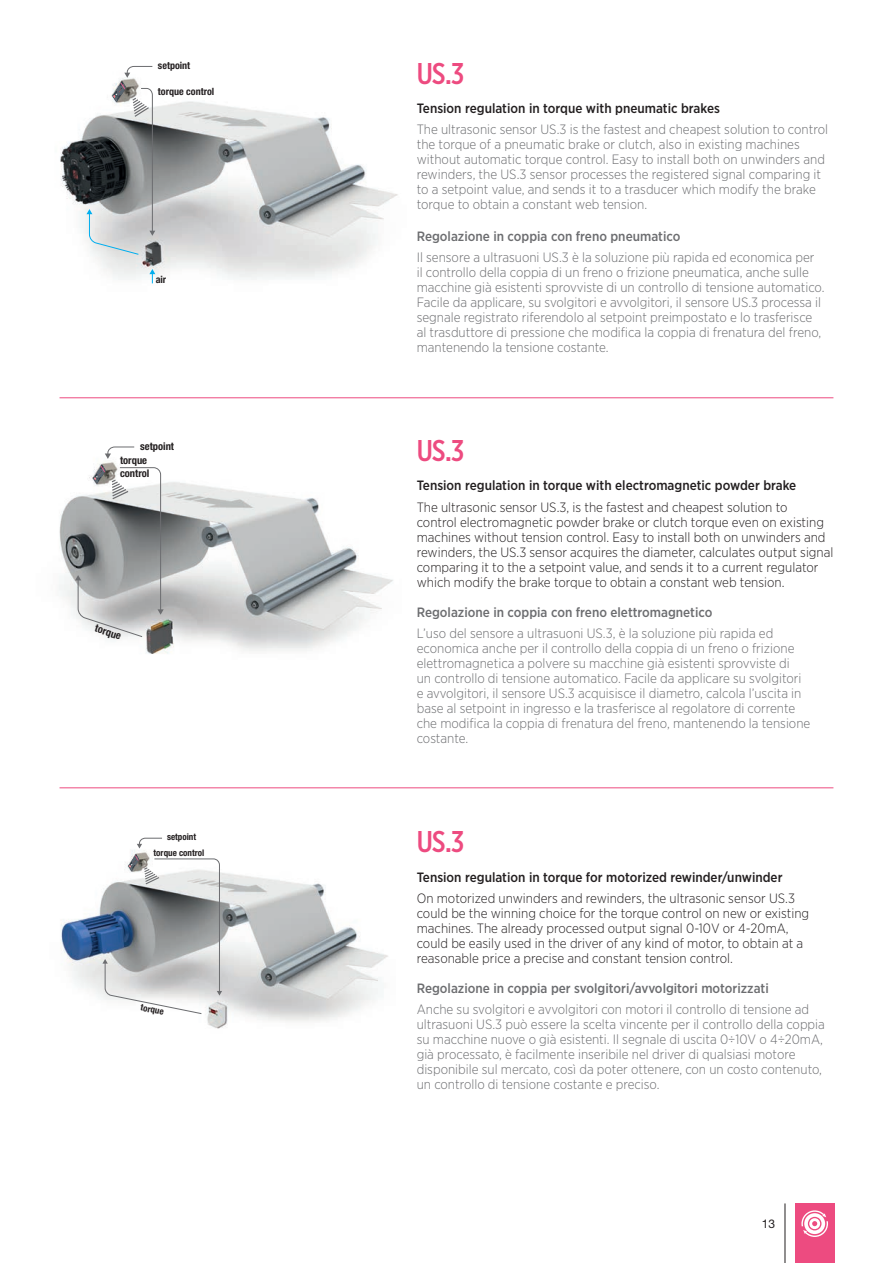
<style>
.page{position:relative;width:893px;height:1263px;background:#fff}
.page>*{position:absolute;margin:0;border:0;box-sizing:border-box;transform-origin:0 0}
.TitMainPar{font:500 30px "Gotham X Narrow";color:#ed4b80}
.testoEng{font:300 13.5px/15px "Gotham Narrow";color:#6c6d70}
.testo{font:300 13.5px/15px "Gotham Narrow";color:#231f20}
.TitoloParEng{font:500 13.5px "Gotham Narrow";color:#231f20}
.TitoloParIta{font:500 13.5px "Gotham Narrow";color:#6c6d70}
.t1{font:12px "Helvetica Neue LT Pro";color:#231f20}
.t2{font:700 condensed 10.5px/12.6px "Helvetica Neue LT Std";color:#231f20}
.t3{font:700 condensed 10.05px "Helvetica Neue LT Std";color:#231f20}
.t4{font:700 condensed 9.15px "Helvetica Neue LT Std";color:#231f20}
</style>
<div class="page">
<hr style="left:60px;top:397px;width:773px;height:1px;background:#ed4b80">
<hr style="left:60px;top:787px;width:773px;height:1px;background:#ed4b80">
<img style="left:60px;top:101px;width:338px;height:183px">
<svg style="left:149px;top:269px;width:6px;height:14px"></svg>
<svg style="left:87px;top:66px;width:68px;height:189px"></svg>
<img style="left:59px;top:462px;width:334px;height:192px">
<svg style="left:105px;top:446px;width:30px;height:13px"></svg>
<svg style="left:75px;top:465px;width:89px;height:172px;background:#acadae"></svg>
<img style="left:60px;top:848px;width:328px;height:181px">
<svg style="left:137px;top:838px;width:25px;height:10px"></svg>
<svg style="left:102px;top:854px;width:120px;height:160px"></svg>
<hr style="left:785px;top:1203px;width:1px;height:60px;background:#231f20">
<div style="left:795px;top:1203px;width:40px;height:60px;background:#ed4b80"></div>
<svg style="left:801px;top:1210px;width:27px;height:27px"></svg>
<p class="t3" style="left:158px;top:59px;width:34px">setpoint</p>
<p class="t3" style="left:158px;top:86px;width:58px">torque control</p>
<p class="t3" style="left:156px;top:274px;width:12px">air</p>
<p class="t2" style="left:140px;top:439px;width:35px">setpoint</p>
<p class="t2" style="left:120px;top:454px;width:31px">torque control</p>
<p class="t2" style="left:97px;top:622px;width:29px;rotate:18deg">torque</p>
<p class="t4" style="left:167px;top:832px;width:31px">setpoint</p>
<p class="t4" style="left:154px;top:847px;width:52px">torque control</p>
<p class="t4" style="left:142px;top:1002px;width:25px;rotate:11deg">torque</p>
<p class="TitMainPar" style="left:417px;top:55px;width:49px">US.3</p>
<p class="TitoloParEng" style="left:417px;top:99px;width:305px">Tension regulation in torque with pneumatic brakes</p>
<p class="testoEng" style="left:417px;top:122px;width:413px">The ultrasonic sensor US.3 is the fastest and cheapest solution to control the torque of a pneumatic brake or clutch, also in existing machines without automatic torque control. Easy to install both on unwinders and rewinders, the US.3 sensor processes the registered signal comparing it to a setpoint value, and sends it to a trasducer which modify the brake torque to obtain a constant web tension.</p>
<p class="TitoloParIta" style="left:417px;top:227px;width:265px">Regolazione in coppia con freno pneumatico</p>
<p class="testoEng" style="left:417px;top:249px;width:409px">Il sensore a ultrasuoni US.3 è la soluzione più rapida ed economica per<br>il controllo della coppia di un freno o frizione pneumatica, anche sulle macchine già esistenti sprovviste di un controllo di tensione automatico.<br>Facile da applicare, su svolgitori e avvolgitori, il sensore US.3 processa il segnale registrato riferendolo al setpoint preimpostato e lo trasferisce al trasduttore di pressione che modifica la coppia di frenatura del freno, mantenendo la tensione costante.</p>
<p class="TitMainPar" style="left:417px;top:432px;width:49px">US.3</p>
<p class="TitoloParEng" style="left:417px;top:477px;width:381px">Tension regulation in torque with electromagnetic powder brake</p>
<p class="testo" style="left:417px;top:499px;width:418px">The ultrasonic sensor US.3, is the fastest and cheapest solution to<br>control electromagnetic powder brake or clutch torque even on existing machines without tension control. Easy to install both on unwinders and rewinders, the US.3 sensor acquires the diameter, calculates output signal comparing it to the a setpoint value, and sends it to a current regulator which modify the brake torque to obtain a constant web tension.</p>
<p class="TitoloParIta" style="left:417px;top:603px;width:297px">Regolazione in coppia con freno elettromagnetico</p>
<p class="testoEng" style="left:417px;top:626px;width:395px">L’uso del sensore a ultrasuoni US.3, è la soluzione più rapida ed economica anche per il controllo della coppia di un freno o frizione elettromagnetica a polvere su macchine già esistenti sprovviste di<br>un controllo di tensione automatico. Facile da applicare su svolgitori e avvolgitori, il sensore US.3 acquisisce il diametro, calcola l’uscita in base al setpoint in ingresso e la trasferisce al regolatore di corrente che modifica la coppia di frenatura del freno, mantenendo la tensione costante.</p>
<p class="TitMainPar" style="left:417px;top:823px;width:49px">US.3</p>
<p class="TitoloParEng" style="left:417px;top:868px;width:367px">Tension regulation in torque for motorized rewinder/unwinder</p>
<p class="testo" style="left:417px;top:890px;width:394px">On motorized unwinders and rewinders, the ultrasonic sensor US.3 could be the winning choice for the torque control on new or existing machines. The already processed output signal 0-10V or 4-20mA, could be easily used in the driver of any kind of motor, to obtain at a reasonable price a precise and constant tension control.</p>
<p class="TitoloParIta" style="left:417px;top:979px;width:354px">Regolazione in coppia per svolgitori/avvolgitori motorizzati</p>
<p class="testoEng" style="left:417px;top:1002px;width:410px">Anche su svolgitori e avvolgitori con motori il controllo di tensione ad ultrasuoni US.3 può essere la scelta vincente per il controllo della coppia su macchine nuove o già esistenti. Il segnale di uscita 0÷10V o 4÷20mA, già processato, è facilmente inseribile nel driver di qualsiasi motore disponibile sul mercato, così da poter ottenere, con un costo contenuto, un controllo di tensione costante e preciso.</p>
<p class="t1" style="left:762px;top:1216px;width:15px">13</p>
</div>
